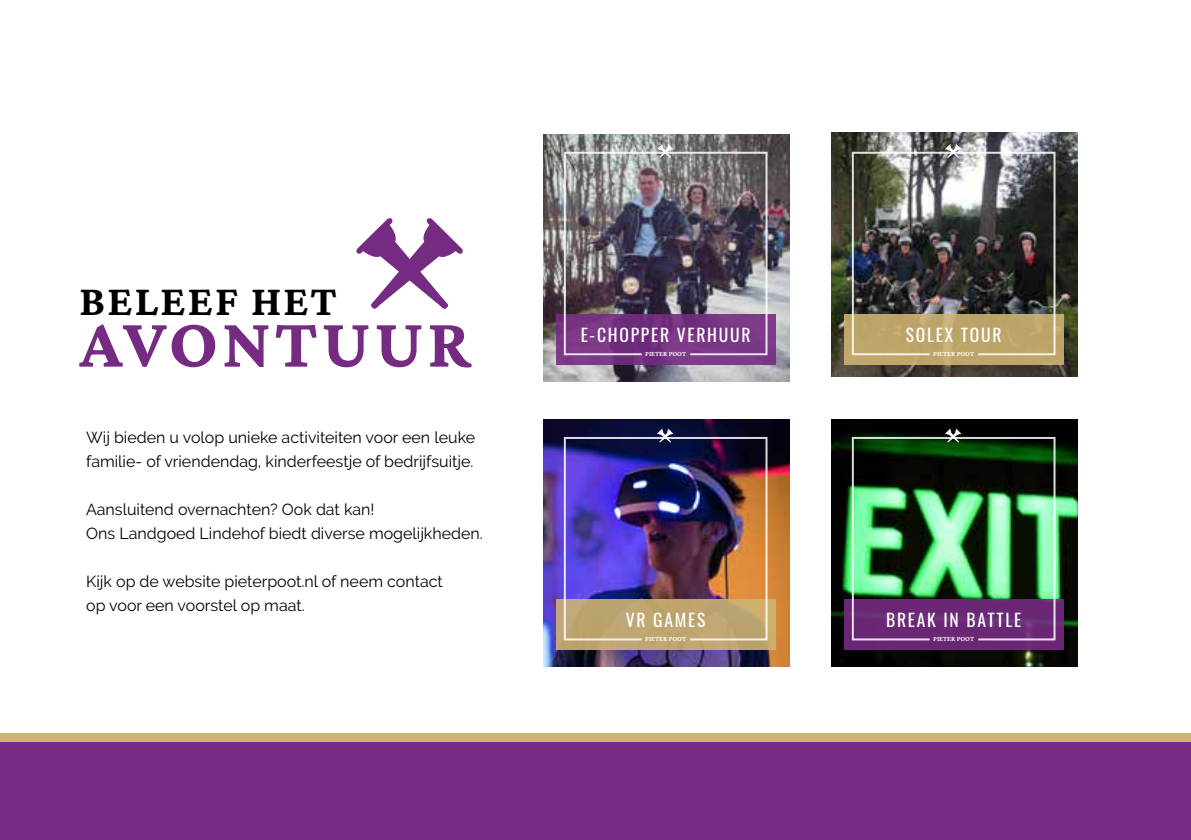
<style>
.page{position:relative;width:1191px;height:840px;background:#fff}
.page>*{position:absolute;margin:0;border:0;box-sizing:border-box;transform-origin:0 0}
.t1{font:700 72px "Crimson Pro";letter-spacing:.05em;color:#752b82}
.t2{font:700 44px "Crimson Pro";letter-spacing:.05em;color:#000}
.t3{font:17.6px "Oswald";letter-spacing:.1em;color:#fff}
.t4{font:16px/24px "Raleway";color:#000}
.t5{font:600 7px "Crimson Pro";color:#fff}
</style>
<div class="page">
<img style="left:831px;top:420px;width:246px;height:246px">
<img style="left:831px;top:133px;width:246px;height:243px">
<div style="left:0;top:741px;width:1191px;height:98px;background:#752b82"></div>
<div style="left:0;top:733px;width:1191px;height:8px;background:#ceb371"></div>
<img style="left:543px;top:420px;width:246px;height:246px">
<div style="left:556px;top:599px;width:219px;height:50px;background:linear-gradient(to bottom,#ccac73,#c3a872)"></div>
<img style="left:563px;top:435px;width:205px;height:206px">
<div style="left:844px;top:599px;width:219px;height:50px;background:#692774"></div>
<svg style="left:851px;top:435px;width:205px;height:206px"></svg>
<img style="left:543px;top:135px;width:246px;height:246px">
<div style="left:556px;top:314px;width:219px;height:50px;background:linear-gradient(to right,#773482,#7c3a88)"></div>
<img style="left:563px;top:151px;width:205px;height:205px">
<div style="left:844px;top:314px;width:219px;height:50px;background:#bea66a"></div>
<img style="left:851px;top:151px;width:205px;height:205px">
<svg style="left:657px;top:428px;width:16px;height:14px"></svg>
<svg style="left:945px;top:428px;width:16px;height:14px"></svg>
<svg style="left:657px;top:144px;width:16px;height:14px"></svg>
<svg style="left:945px;top:144px;width:16px;height:14px"></svg>
<svg style="left:356px;top:218px;width:107px;height:91px"></svg>
<h2 class="t2" style="left:79px;top:277px;width:259px">BELEEF HET</h2>
<h1 class="t1" style="left:79px;top:306px;width:393px">AVONTUUR</h1>
<p class="t4" style="left:86px;top:425px;width:390px">Wij bieden u volop unieke activiteiten voor een leuke familie- of vriendendag, kinderfeestje of bedrijfsuitje.</p>
<p class="t4" style="left:86px;top:497px;width:398px">Aansluitend overnachten? Ook dat kan!<br>Ons Landgoed Lindehof biedt diverse mogelijkheden.</p>
<p class="t4" style="left:86px;top:569px;width:358px">Kijk op de website pieterpoot.nl of neem contact op voor een voorstel op maat.</p>
<p class="t3" style="left:580px;top:327px;width:171px">E-CHOPPER VERHUUR</p>
<p class="t5" style="left:645px;top:351px;width:42px">PIETER POOT</p>
<p class="t3" style="left:626px;top:612px;width:81px">VR GAMES</p>
<p class="t5" style="left:645px;top:636px;width:42px">PIETER POOT</p>
<p class="t3" style="left:905px;top:327px;width:97px">SOLEX TOUR</p>
<p class="t5" style="left:933px;top:351px;width:42px">PIETER POOT</p>
<p class="t3" style="left:886px;top:612px;width:137px">BREAK IN BATTLE</p>
<p class="t5" style="left:933px;top:636px;width:42px">PIETER POOT</p>
</div>
